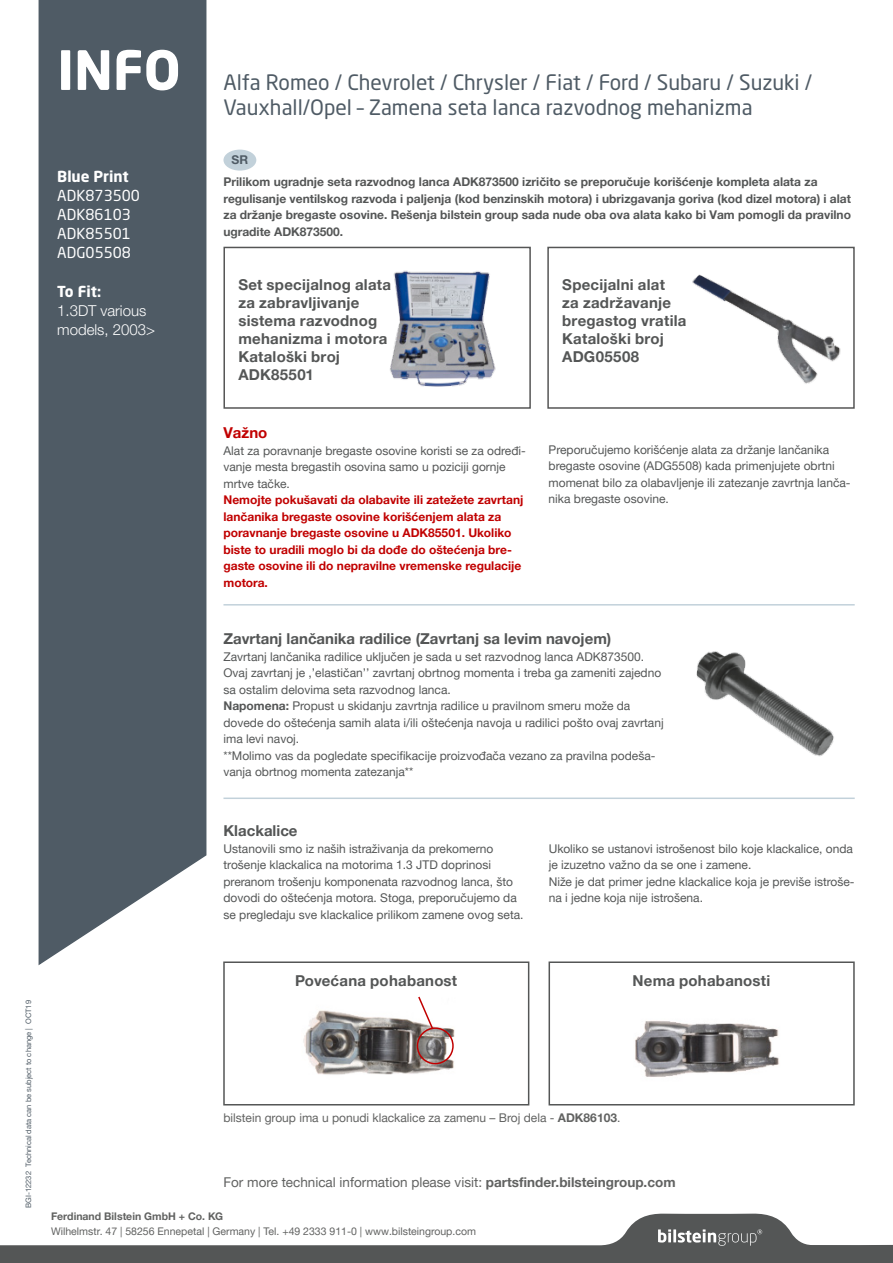
<style>
.page{position:relative;width:893px;height:1263px;background:#fff}
.page>*{position:absolute;margin:0;border:0;box-sizing:border-box;transform-origin:0 0}
.t1{font:700 53.55px "Neo Sans Pro";color:#fff}
.t2{font:21px/25.2px "Neo Sans Pro";color:#4f5b65}
.t3{font:700 15px/18px "Helvetica Neue World 75";letter-spacing:.015em;color:#545656}
.t4{font:15px/19.2px "Neo Sans Pro";color:#fff}
.t5{font:15px/19.2px "Helvetica Neue World 45 Lt";color:#fff}
.t6{font:700 15px "Neo Sans Pro";color:#fff}
.t7{font:700 15px "Helvetica Neue World 75";color:#c10000}
.t8{font:13.5px "Helvetica Neue World 55 Roman";color:#616261}
.t9{font:700 12.15px "Helvetica Neue World 75";color:#4f5b65}
.t10{font:12px/16.5px "Helvetica Neue World 55 Roman";color:#545656}
.t11{font:700 12px/16.5px "Helvetica Neue World 75";color:#545656}
.t12{font:700 12px/16.5px "Helvetica Neue World 75";color:#c10000}
.t13{font:12px "Helvetica Neue World 55 Roman";color:#616261}
.t14{font:10.5px "Helvetica Neue World 55 Roman";color:#616261}
.t15{font:700 10.5px "Helvetica Neue World 75";color:#616261}
.t16{font:7.5px "Helvetica Neue World 55 Roman";color:#4f5b65}
.s1{font-family:"Helvetica Neue World 75";font-weight:700}
</style>
<div class="page">
<div style="left:38px;top:0;width:169px;height:966px;background:#4f5b65"></div>
<svg style="left:0;top:1213px;width:893px;height:50px"></svg>
<div style="left:223px;top:150px;width:33px;height:21px;background:#c2d1da;border-radius:50%"></div>
<img style="left:390px;top:270px;width:106px;height:117px">
<div style="left:223px;top:247px;width:308px;height:162px;border:2px solid #555656"></div>
<img style="left:692px;top:274px;width:149px;height:110px">
<div style="left:547px;top:247px;width:308px;height:162px;border:2px solid #555656"></div>
<img style="left:696px;top:651px;width:138px;height:106px">
<hr style="left:223px;top:604px;width:632px;height:1px;background:#c2d1da">
<hr style="left:223px;top:797px;width:632px;height:2px;background:#c2d1da">
<img style="left:635px;top:1021px;width:144px;height:56px">
<div style="left:549px;top:961px;width:306px;height:144px;border:2px solid #545656"></div>
<img style="left:303px;top:1010px;width:152px;height:65px">
<div style="left:223px;top:961px;width:306px;height:144px;border:2px solid #545656"></div>
<div style="left:417px;top:1027px;width:37px;height:37px;border:2px solid #c10000;border-radius:50%"></div>
<svg style="left:417px;top:996px;width:17px;height:34px"></svg>
<h1 class="t1" style="left:57px;top:36px;width:125px">INFO</h1>
<p class="t6" style="left:57px;top:166px;width:73px">Blue Print</p>
<p class="t4" style="left:57px;top:185px;width:84px">ADK873500<br>ADK86103<br>ADK85501<br>ADG05508</p>
<p class="t6" style="left:57px;top:282px;width:45px">To Fit:</p>
<p class="t5" style="left:57px;top:301px;width:99px">1.3DT various models, 2003&gt;</p>
<h2 class="t2" style="left:223px;top:69px;width:590px">Alfa Romeo / Chevrolet / Chrysler / Fiat / Ford / Subaru / Suzuki /<br>Vauxhall/Opel – Zamena seta lanca razvodnog mehanizma</h2>
<p class="t9" style="left:232px;top:153px;width:18px">SR</p>
<p class="t11" style="left:223px;top:174px;width:629px">Prilikom ugradnje seta razvodnog lanca ADK873500 izričito se preporučuje korišćenje kompleta alata za regulisanje ventilskog razvoda i paljenja (kod benzinskih motora) i ubrizgavanja goriva (kod dizel motora) i alat za držanje bregaste osovine. Rešenja bilstein group sada nude oba ova alata kako bi Vam pomogli da pravilno ugradite ADK873500.</p>
<p class="t3" style="left:238px;top:276px;width:154px">Set specijalnog alata za zabravljivanje sistema razvodnog mehanizma i motora<br>Kataloški broj<br>ADK85501</p>
<p class="t3" style="left:562px;top:276px;width:126px">Specijalni alat<br>za zadržavanje bregastog vratila<br>Kataloški broj<br>ADG05508</p>
<p class="t7" style="left:223px;top:424px;width:45px">Važno</p>
<p class="t10" style="left:223px;top:442px;width:304px">Alat za poravnanje bregaste osovine koristi se za određi&shy;vanje mesta bregastih osovina samo u poziciji gornje mrtve tačke.</p>
<p class="t12" style="left:223px;top:492px;width:301px">Nemojte pokušavati da olabavite ili zatežete zavrtanj lančanika bregaste osovine korišćenjem alata za poravnanje bregaste osovine u ADK85501. Ukoliko biste to uradili moglo bi da dođe do oštećenja bre&shy;gaste osovine ili do nepravilne vremenske regulacije motora.</p>
<p class="t10" style="left:549px;top:441px;width:304px">Preporučujemo korišćenje alata za držanje lančanika bregaste osovine (ADG5508) kada primenjujete obrtni momenat bilo za olabavljenje ili zatezanje zavrtnja lanča&shy;nika bregaste osovine.</p>
<p class="t3" style="left:223px;top:629px;width:389px">Zavrtanj lančanika radilice (Zavrtanj sa levim navojem)</p>
<p class="t10" style="left:223px;top:648px;width:442px">Zavrtanj lančanika radilice uključen je sada u set razvodnog lanca ADK873500.<br>Ovaj zavrtanj je ‚’elastičan’’ zavrtanj obrtnog momenta i treba ga zameniti zajedno sa ostalim delovima seta razvodnog lanca.<br><span class="s1">Napomena:</span> Propust u skidanju zavrtnja radilice u pravilnom smeru može da dovede do oštećenja samih alata i/ili oštećenja navoja u radilici pošto ovaj zavrtanj ima levi navoj.<br>**Molimo vas da pogledate specifikacije proizvođača vezano za pravilna podeša&shy;vanja obrtnog momenta zatezanja**</p>
<p class="t3" style="left:223px;top:822px;width:76px">Klackalice</p>
<p class="t10" style="left:223px;top:840px;width:302px">Ustanovili smo iz naših istraživanja da prekomerno trošenje klackalica na motorima 1.3 JTD doprinosi preranom trošenju komponenata razvodnog lanca, što dovodi do oštećenja motora. Stoga, preporučujemo da se pregledaju sve klackalice prilikom zamene ovog seta.</p>
<p class="t10" style="left:549px;top:840px;width:307px">Ukoliko se ustanovi istrošenost bilo koje klackalice, onda je izuzetno važno da se one i zamene.<br>Niže je dat primer jedne klackalice koja je previše istroše&shy;na i jedne koja nije istrošena.</p>
<p class="t16" style="left:24px;top:1208px;width:209px;rotate:-90deg">BGI-12232 Technical data can be subject to change | OCT19</p>
<p class="t3" style="left:295px;top:972px;width:164px">Povećana pohabanost</p>
<p class="t3" style="left:632px;top:972px;width:139px">Nema pohabanosti</p>
<p class="t13" style="left:223px;top:1111px;width:398px">bilstein group ima u ponudi klackalice za zamenu – Broj dela - <span class="s1">ADK86103</span>.</p>
<p class="t8" style="left:223px;top:1175px;width:454px">For more technical information please visit: <span class="s1">partsfinder.bilsteingroup.com</span></p>
<p class="t15" style="left:51px;top:1210px;width:174px">Ferdinand Bilstein GmbH + Co. KG</p>
<p class="t14" style="left:51px;top:1225px;width:426px">Wilhelmstr. 47 | 58256 Ennepetal | Germany | Tel. +49 2333 911-0 | www.bilsteingroup.com</p>
</div>
